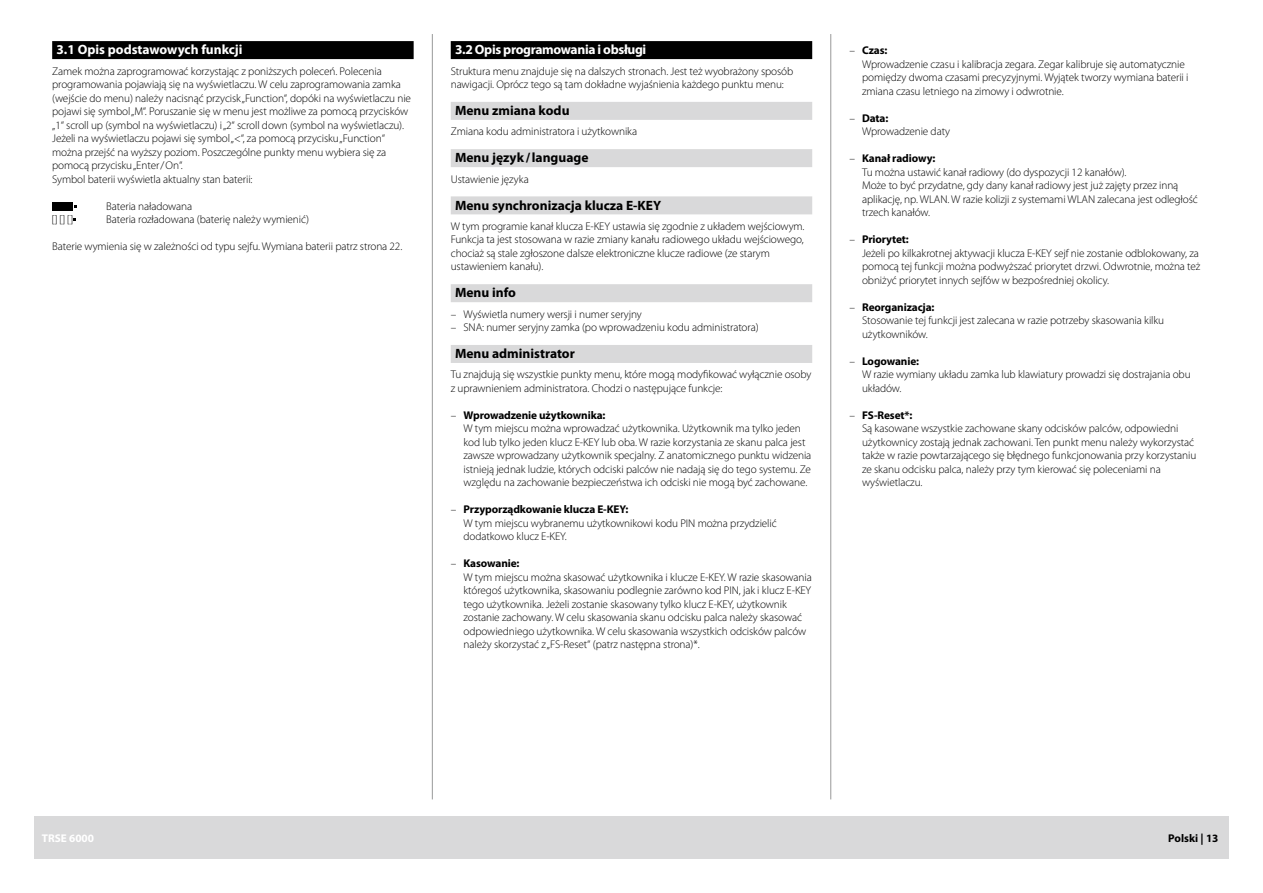
<style>
.page{position:relative;width:1263px;height:893px;background:#fff}
.page>*{position:absolute;margin:0;border:0;box-sizing:border-box;transform-origin:0 0}
.t1{font:700 13.5px "Myriad Pro";color:#000}
.t2{font:700 13.5px "Myriad Pro";letter-spacing:-.02em;color:#fff}
.t3{font:700 13.5px "Myriad Pro";color:#fff}
.t4{font:300 11.25px/13.5px "Myriad Pro";letter-spacing:-.01em;color:#000}
.t5{font:700 11.25px "Myriad Pro";color:#000}
.t6{font:700 11.25px "Myriad Pro";color:#fff}
.s1{font-weight:700}
</style>
<div class="page">
<hr style="left:432px;top:34px;width:1px;height:765px;background:#989999">
<hr style="left:830px;top:34px;width:1px;height:765px;background:#989999">
<div style="left:34px;top:816px;width:1195px;height:43px;background:#d9d9da"></div>
<div style="left:52px;top:41px;width:362px;height:18px;background:#000"></div>
<div style="left:52px;top:202px;width:6px;height:9px;background:#000"></div>
<div style="left:60px;top:202px;width:6px;height:9px;background:#000"></div>
<div style="left:67px;top:202px;width:6px;height:9px;background:#000"></div>
<div style="left:451px;top:41px;width:361px;height:18px;background:#000"></div>
<div style="left:451px;top:102px;width:361px;height:18px;background:#d9d9da"></div>
<div style="left:451px;top:149px;width:361px;height:18px;background:#d9d9da"></div>
<div style="left:451px;top:196px;width:361px;height:18px;background:#d9d9da"></div>
<div style="left:451px;top:284px;width:361px;height:18px;background:#d9d9da"></div>
<div style="left:451px;top:345px;width:361px;height:18px;background:#d9d9da"></div>
<p class="t3" style="left:56px;top:41px;width:188px">3.1 Opis podstawowych funkcji</p>
<p class="t4" style="left:52px;top:64px;width:360px">Zamek można zaprogramować korzystając z poniższych poleceń. Polecenia programowania pojawiają się na wyświetlaczu. W celu zaprogramowania zamka (wejście do menu) należy nacisnąć przycisk „Function“, dopóki na wyświetlaczu nie pojawi się symbol „M“. Poruszanie się w menu jest możliwe za pomocą przycisków „1“ scroll up (symbol na wyświetlaczu) i „2“ scroll down (symbol na wyświetlaczu).<br>Jeżeli na wyświetlaczu pojawi się symbol „&lt;“, za pomocą przycisku „Function“ można przejść na wyższy poziom. Poszczególne punkty menu wybiera się za pomocą przycisku „Enter/On“.<br>Symbol baterii wyświetla aktualny stan baterii:</p>
<p class="t4" style="left:106px;top:199px;width:88px">Bateria naładowana</p>
<p class="t4" style="left:51px;top:212px;width:23px">[][][]</p>
<p class="t4" style="left:106px;top:212px;width:204px">Bateria rozładowana (baterię należy wymienić)</p>
<p class="t4" style="left:52px;top:239px;width:351px">Baterie wymienia się w zależności od typu sejfu. Wymiana baterii patrz strona 22.</p>
<p class="t2" style="left:455px;top:41px;width:193px">3.2 Opis programowania i obsługi</p>
<p class="t4" style="left:451px;top:64px;width:344px">Struktura menu znajduje się na dalszych stronach. Jest też wyobrażony sposób nawigacji. Oprócz tego są tam dokładne wyjaśnienia każdego punktu menu:</p>
<p class="t1" style="left:455px;top:102px;width:116px">Menu zmiana kodu</p>
<p class="t4" style="left:451px;top:125px;width:188px">Zmiana kodu administratora i użytkownika</p>
<p class="t1" style="left:455px;top:149px;width:135px">Menu język/language</p>
<p class="t4" style="left:451px;top:172px;width:80px">Ustawienie języka</p>
<p class="t1" style="left:455px;top:196px;width:208px">Menu synchronizacja klucza E-KEY</p>
<p class="t4" style="left:451px;top:219px;width:354px">W tym programie kanał klucza E-KEY ustawia się zgodnie z układem wejściowym.<br>Funkcja ta jest stosowana w razie zmiany kanału radiowego układu wejściowego, chociaż są stale zgłoszone dalsze elektroniczne klucze radiowe (ze starym ustawieniem kanału).</p>
<p class="t1" style="left:455px;top:284px;width:62px">Menu info</p>
<p class="t4" style="left:451px;top:307px;width:193px">– Wyświetla numery wersji i numer seryjny</p>
<p class="t4" style="left:451px;top:321px;width:309px">– SNA: numer seryjny zamka (po wprowadzeniu kodu administratora)</p>
<p class="t1" style="left:455px;top:345px;width:121px">Menu administrator</p>
<p class="t4" style="left:451px;top:368px;width:362px">Tu znajdują się wszystkie punkty menu, które mogą modyfikować wyłącznie osoby z uprawnieniem administratora. Chodzi o następujące funkcje:</p>
<p class="t4" style="left:463px;top:408px;width:349px;text-indent:-13px">– <span class="s1">Wprowadzenie użytkownika:<br></span>W tym miejscu można wprowadzać użytkownika. Użytkownik ma tylko jeden kod lub tylko jeden klucz E-KEY lub oba. W razie korzystania ze skanu palca jest zawsze wprowadzany użytkownik specjalny. Z anatomicznego punktu widzenia istnieją jednak ludzie, których odciski palców nie nadają się do tego systemu. Ze względu na zachowanie bezpieczeństwa ich odciski nie mogą być zachowane.</p>
<p class="t4" style="left:463px;top:503px;width:315px;text-indent:-13px">– <span class="s1">Przyporządkowanie klucza E-KEY:<br></span>W tym miejscu wybranemu użytkownikowi kodu PIN można przydzielić dodatkowo klucz E-KEY.</p>
<p class="t4" style="left:463px;top:557px;width:350px;text-indent:-13px">– <span class="s1">Kasowanie:<br></span>W tym miejscu można skasować użytkownika i klucze E-KEY. W razie skasowania któregoś użytkownika, skasowaniu podlegnie zarówno kod PIN, jak i klucz E-KEY tego użytkownika. Jeżeli zostanie skasowany tylko klucz E-KEY, użytkownik zostanie zachowany. W celu skasowania skanu odcisku palca należy skasować odpowiedniego użytkownika. W celu skasowania wszystkich odcisków palców należy skorzystać z „FS-Reset“ (patrz następna strona)*.</p>
<p class="t4" style="left:862px;top:44px;width:328px;text-indent:-13px">– <span class="s1">Czas:<br></span>Wprowadzenie czasu i kalibracja zegara. Zegar kalibruje się automatycznie pomiędzy dwoma czasami precyzyjnymi. Wyjątek tworzy wymiana baterii i zmiana czasu letniego na zimowy i odwrotnie.</p>
<p class="t4" style="left:862px;top:111px;width:89px;text-indent:-13px">– <span class="s1">Data:<br></span>Wprowadzenie daty</p>
<p class="t4" style="left:862px;top:152px;width:337px;text-indent:-13px">– <span class="s1">Kanał radiowy:<br></span>Tu można ustawić kanał radiowy (do dyspozycji 12 kanałów).<br>Może to być przydatne, gdy dany kanał radiowy jest już zajęty przez inną aplikację, np. WLAN. W razie kolizji z systemami WLAN zalecana jest odległość trzech kanałów.</p>
<p class="t4" style="left:862px;top:233px;width:340px;text-indent:-13px">– <span class="s1">Priorytet:<br></span>Jeżeli po kilkakrotnej aktywacji klucza E-KEY sejf nie zostanie odblokowany, za pomocą tej funkcji można podwyższać priorytet drzwi. Odwrotnie, można też obniżyć priorytet innych sejfów w bezpośredniej okolicy.</p>
<p class="t4" style="left:862px;top:300px;width:304px;text-indent:-13px">– <span class="s1">Reorganizacja:<br></span>Stosowanie tej funkcji jest zalecana w razie potrzeby skasowania kilku użytkowników.</p>
<p class="t4" style="left:862px;top:354px;width:330px;text-indent:-13px">– <span class="s1">Logowanie:<br></span>W razie wymiany układu zamka lub klawiatury prowadzi się dostrajania obu układów.</p>
<p class="t4" style="left:862px;top:408px;width:336px;text-indent:-13px">– <span class="s1">FS-Reset*:<br></span>Są kasowane wszystkie zachowane skany odcisków palców, odpowiedni użytkownicy zostają jednak zachowani. Ten punkt menu należy wykorzystać także w razie powtarzającego się błędnego funkcjonowania przy korzystaniu ze skanu odcisku palca, należy przy tym kierować się poleceniami na wyświetlaczu.</p>
<p class="t6" style="left:42px;top:831px;width:54px">TRSE 6000</p>
<p class="t5" style="left:1168px;top:831px;width:52px">Polski | 13</p>
</div>
